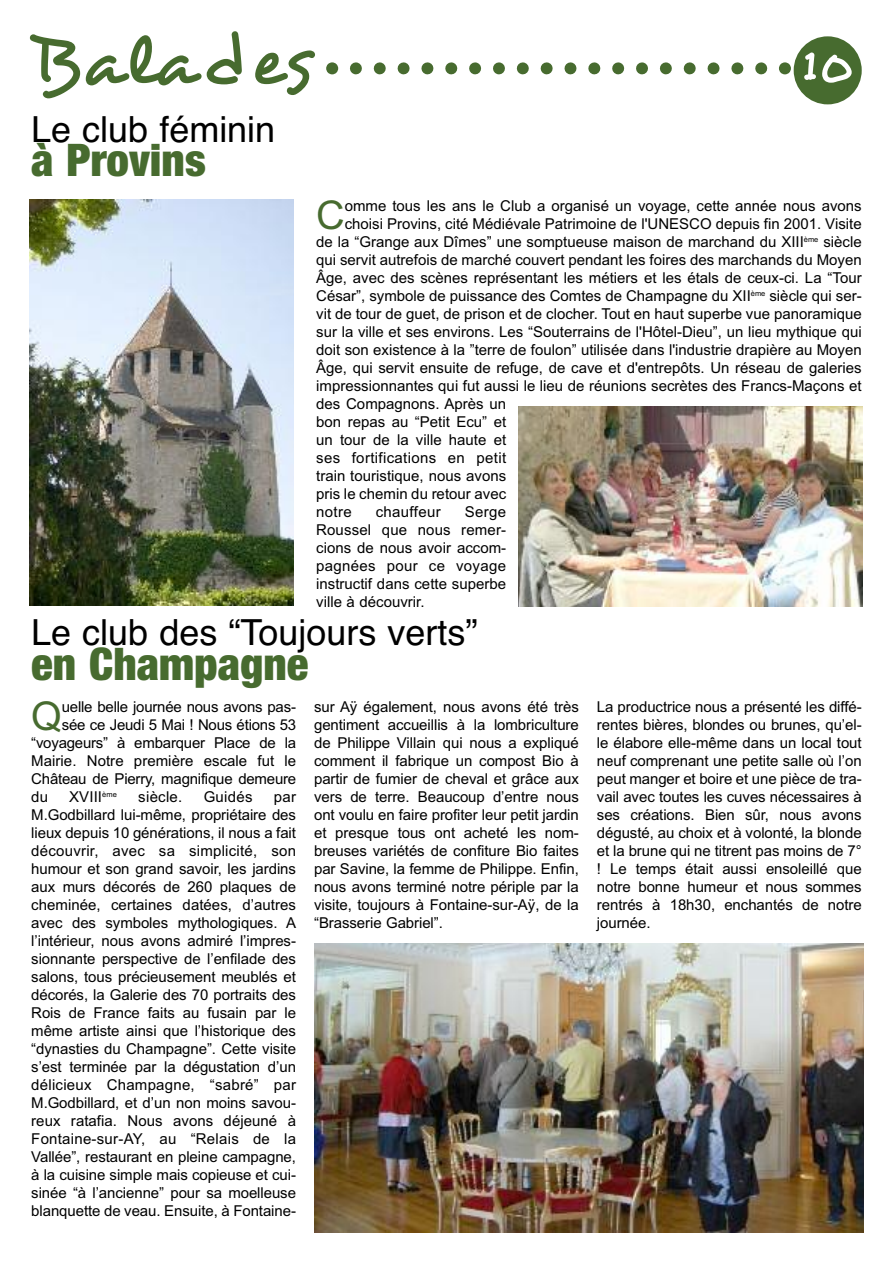
<style>
.page{position:relative;width:893px;height:1263px;background:#fff}
.page>*{position:absolute;margin:0;border:0;box-sizing:border-box;transform-origin:0 0}
.t1{font:72px "Desyrel";color:#476b2f}
.t2{font:54px "Desyrel";color:#fff}
.t3{font:900 condensed 45px "Helvetica Neue";color:#476b2f}
.t4{font:39.6px "Arial";color:#476b2f}
.t5{font:36px "Helvetica";color:#000}
.t6{font:15px/18px "Arial";color:#000;text-align:justify}
.t7{font:15px "Arial";letter-spacing:.02em;color:#000}
</style>
<div class="page">
<div style="left:794px;top:36px;width:68px;height:68px;background:#476b2f;border-radius:50%"></div>
<svg style="left:326px;top:62px;width:442px;height:12px"></svg>
<svg style="left:779px;top:62px;width:12px;height:12px"></svg>
<img style="left:518px;top:407px;width:345px;height:200px">
<img style="left:30px;top:200px;width:263px;height:405px">
<img style="left:315px;top:943px;width:548px;height:289px">
<h1 class="t1" style="left:31px;top:16px;width:281px">Balades</h1>
<h3 class="t5" style="left:31px;top:108px;width:246px">Le club féminin</h3>
<h3 class="t3" style="left:31px;top:133px;width:176px">à Provins</h3>
<h2 class="t2" style="left:799px;top:30px;width:54px">10</h2>
<h3 class="t4" style="left:316px;top:192px;width:30px">C</h3>
<p class="t6" style="left:345px;top:197px;width:518px">omme tous les ans le Club a organisé un voyage, cette année nous avons</p>
<p class="t6" style="left:345px;top:215px;width:518px">choisi Provins, cité Médiévale Patrimoine de l'UNESCO depuis fin 2001. Visite</p>
<p class="t6" style="left:316px;top:233px;width:547px">de la “Grange aux Dîmes” une somptueuse maison de marchand du XIII<sup>ème</sup> siècle</p>
<p class="t6" style="left:316px;top:251px;width:547px">qui servit autrefois de marché couvert pendant les foires des marchands du Moyen</p>
<p class="t6" style="left:316px;top:269px;width:547px">Âge, avec des scènes représentant les métiers et les étals de ceux-ci. La “Tour</p>
<p class="t6" style="left:316px;top:287px;width:547px">César”, symbole de puissance des Comtes de Champagne du XII<sup>ème</sup> siècle qui ser-</p>
<p class="t6" style="left:316px;top:305px;width:547px">vit de tour de guet, de prison et de clocher. Tout en haut superbe vue panoramique</p>
<p class="t6" style="left:316px;top:323px;width:547px">sur la ville et ses environs. Les “Souterrains de l'Hôtel-Dieu”, un lieu mythique qui</p>
<p class="t6" style="left:316px;top:341px;width:547px">doit son existence à la ”terre de foulon” utilisée dans l'industrie drapière au Moyen</p>
<p class="t6" style="left:316px;top:359px;width:547px">Âge, qui servit ensuite de refuge, de cave et d'entrepôts. Un réseau de galeries</p>
<p class="t6" style="left:316px;top:377px;width:547px">impressionnantes qui fut aussi le lieu de réunions secrètes des Francs-Maçons et</p>
<p class="t6" style="left:316px;top:395px;width:192px">des Compagnons. Après un</p>
<p class="t6" style="left:316px;top:413px;width:192px">bon repas au “Petit Ecu” et</p>
<p class="t6" style="left:316px;top:431px;width:192px">un tour de la ville haute et</p>
<p class="t7" style="left:316px;top:449px;width:192px">ses fortifications en petit</p>
<p class="t6" style="left:316px;top:467px;width:192px">train touristique, nous avons</p>
<p class="t6" style="left:316px;top:485px;width:192px">pris le chemin du retour avec</p>
<p class="t6" style="left:316px;top:503px;width:37px">notre</p>
<p class="t7" style="left:376px;top:503px;width:66px">chauffeur</p>
<p class="t6" style="left:316px;top:503px;width:192px;text-indent:149px">Serge Roussel que nous remer&shy;cions de nous avoir accom&shy;pagnées pour ce voyage instructif dans cette superbe ville à découvrir.</p>
<h3 class="t5" style="left:31px;top:612px;width:448px">Le club des “Toujours verts”</h3>
<h3 class="t3" style="left:31px;top:636px;width:279px">en Champagne</h3>
<h3 class="t4" style="left:31px;top:693px;width:32px">Q</h3>
<p class="t6" style="left:62px;top:698px;width:236px">uelle belle journée nous avons pas-</p>
<p class="t6" style="left:62px;top:716px;width:236px">sée ce Jeudi 5 Mai ! Nous étions 53</p>
<p class="t6" style="left:31px;top:734px;width:266px">“voyageurs” à embarquer Place de la</p>
<p class="t6" style="left:31px;top:752px;width:267px">Mairie. Notre première escale fut le</p>
<p class="t6" style="left:31px;top:770px;width:267px">Château de Pierry, magnifique demeure</p>
<p class="t6" style="left:31px;top:788px;width:18px">du</p>
<p class="t6" style="left:69px;top:788px;width:49px">XVIII<sup>ème</sup></p>
<p class="t6" style="left:138px;top:788px;width:46px">siècle.</p>
<p class="t6" style="left:204px;top:788px;width:50px">Guidés</p>
<p class="t6" style="left:31px;top:788px;width:266px;text-indent:243px">par M.Godbillard lui-même, propriétaire des lieux depuis 10 générations, il nous a fait découvrir, avec sa simplicité, son humour et son grand savoir, les jardins aux murs décorés de 260 plaques de cheminée, certaines datées, d’autres avec des symboles mythologiques. A l’intérieur, nous avons admiré l’impres&shy;sionnante perspective de l’enfilade des salons, tous précieusement meublés et décorés, la Galerie des 70 portraits des Rois de France faits au fusain par le même artiste ainsi que l’historique des “dynasties du Champagne”. Cette visite s’est terminée par la dégustation d’un délicieux Champagne, “sabré” par M.Godbillard, et d’un non moins savou&shy;reux ratafia. Nous avons déjeuné à Fontaine-sur-AY, au “Relais de la Vallée”, restaurant en pleine campagne, à la cuisine simple mais copieuse et cui&shy;sinée “à l’ancienne” pour sa moelleuse blanquette de veau. Ensuite, à Fontaine-</p>
<p class="t6" style="left:314px;top:698px;width:266px">sur Aÿ également, nous avons été très gentiment accueillis à la lombriculture de Philippe Villain qui nous a expliqué comment il fabrique un compost Bio à partir de fumier de cheval et grâce aux vers de terre. Beaucoup d’entre nous ont voulu en faire profiter leur petit jardin et presque tous ont acheté les nom&shy;breuses variétés de confiture Bio faites par Savine, la femme de Philippe. Enfin, nous avons terminé notre périple par la visite, toujours à Fontaine-sur-Aÿ, de la “Brasserie Gabriel”.</p>
<p class="t6" style="left:597px;top:698px;width:266px">La productrice nous a présenté les diffé&shy;rentes bières, blondes ou brunes, qu’el&shy;le élabore elle-même dans un local tout neuf comprenant une petite salle où l’on peut manger et boire et une pièce de tra&shy;vail avec toutes les cuves nécessaires à ses créations. Bien sûr, nous avons dégusté, au choix et à volonté, la blonde et la brune qui ne titrent pas moins de 7° ! Le temps était aussi ensoleillé que notre bonne humeur et nous sommes rentrés à 18h30, enchantés de notre journée.</p>
</div>
